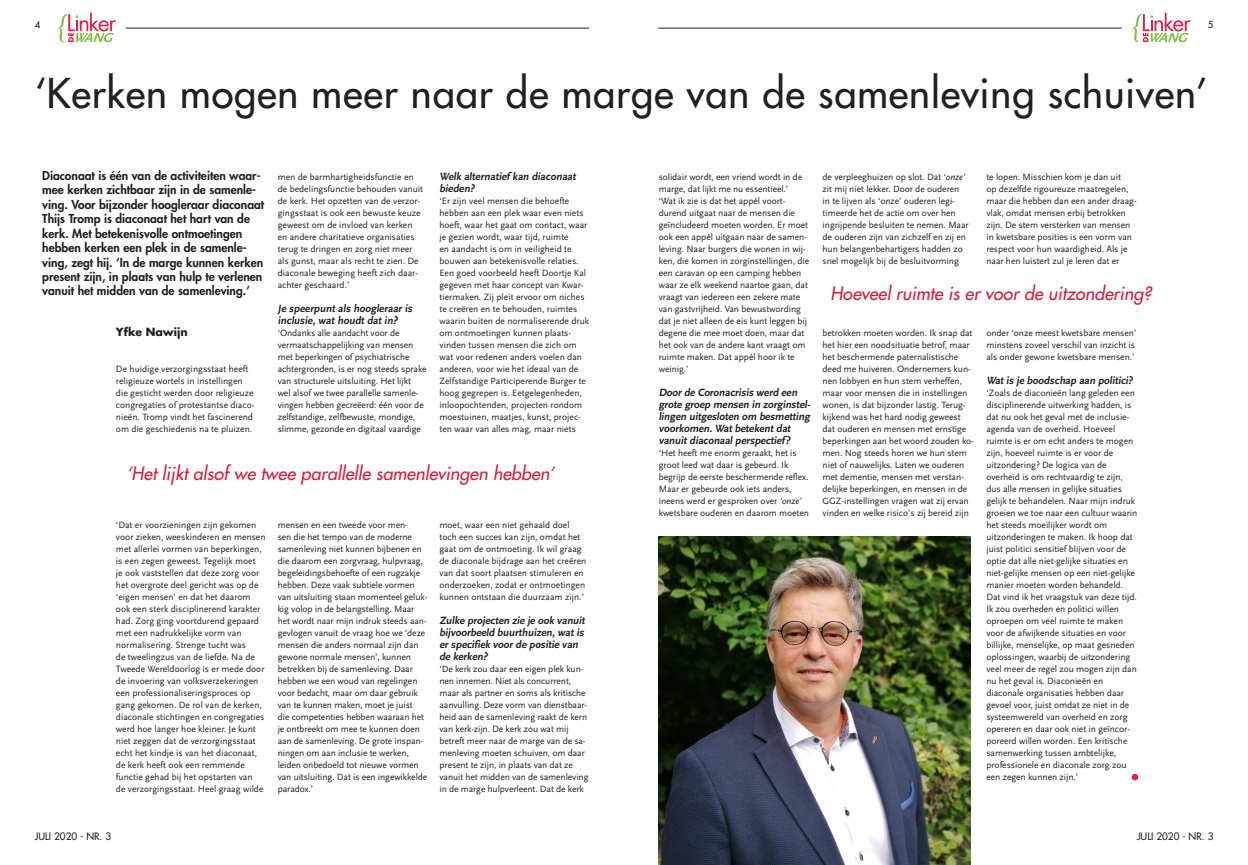
<style>
.page{position:relative;width:1248px;height:865px;background:#fff}
.page>*{position:absolute;margin:0;border:0;box-sizing:border-box;transform-origin:0 0}
.Kop{font:500 40px "Futura Std";letter-spacing:.02em;color:#231f20}
.Streamer{font:italic 500 18px "Futura Std";color:#d61e3d}
.Inleiding{font:800 12px/14.4px "Futura Std";color:#231f20}
.Tussenkopje{font:700 11px/12px "Scala Sans";letter-spacing:-.005em;color:#231f20}
.AUTEUR{font:700 11px "Futura Std";letter-spacing:-.005em;color:#231f20}
.t1{font:500 10px "Futura Std";color:#231f20}
.plat{font:9.5px/12px "Scala Sans";letter-spacing:-.005em;color:#231f20}
.t2{font:500 9.5px "Futura Std";color:#231f20}
.s1{font-style:italic}
</style>
<div class="page">
<svg style="left:58px;top:13px;width:58px;height:29px"></svg>
<hr style="left:126px;top:28px;width:463px;height:1px;background:#231f20">
<svg style="left:1132px;top:13px;width:58px;height:29px"></svg>
<hr style="left:658px;top:28px;width:463px;height:1px;background:#231f20">
<svg style="left:1131px;top:773px;width:7px;height:7px"></svg>
<img style="left:658px;top:536px;width:312px;height:329px">
<p class="t2" style="left:35px;top:19px;width:7px">4</p>
<p class="t2" style="left:1207px;top:19px;width:7px">5</p>
<p class="Kop" style="left:35px;top:68px;width:1174px">‘Kerken mogen meer naar de marge van de samenleving schuiven’</p>
<p class="Inleiding" style="left:42px;top:168px;width:223px">Diaconaat is één van de activiteiten waar&shy;mee kerken zichtbaar zijn in de samenle&shy;ving. Voor bijzonder hoogleraar diaconaat Thijs Tromp is diaconaat het hart van de kerk. Met betekenisvolle ontmoetingen hebben kerken een plek in de samenle&shy;ving, zegt hij. ‘In de marge kunnen kerken present zijn, in plaats van hulp te verlenen vanuit het midden van de samenleving.’</p>
<p class="AUTEUR" style="left:116px;top:325px;width:73px">Yfke Nawijn</p>
<p class="plat" style="left:116px;top:363px;width:140px">De huidige verzorgingsstaat heeft religieuze wortels in instellingen die gesticht werden door religieuze congregaties of protestantse diaco&shy;nieën. Tromp vindt het fascinerend om die geschiedenis na te pluizen.</p>
<p class="plat" style="left:278px;top:171px;width:147px">men de barmhartigheidsfunctie en de bedelingsfunctie behouden vanuit de kerk. Het opzetten van de verzor&shy;gingsstaat is ook een bewuste keuze geweest om de invloed van kerken en andere charitatieve organisaties terug te dringen en zorg niet meer als gunst, maar als recht te zien. De diaconale beweging heeft zich daar&shy;achter geschaard.’</p>
<p class="Tussenkopje" style="left:278px;top:303px;width:138px">Je speerpunt als hoogleraar is inclusie, wat houdt dat in?</p>
<p class="plat" style="left:278px;top:327px;width:150px">‘Ondanks alle aandacht voor de vermaatschappelijking van mensen met beperkingen of psychiatrische achtergronden, is er nog steeds sprake van structurele uitsluiting. Het lijkt<br>wel alsof we twee parallelle samenle&shy;vingen hebben gecreëerd: één voor de zelfstandige, zelfbewuste, mondige, slimme, gezonde en digitaal vaardige</p>
<p class="Tussenkopje" style="left:439px;top:171px;width:140px">Welk alternatief kan diaconaat bieden?</p>
<p class="plat" style="left:439px;top:195px;width:151px">‘Er zijn veel mensen die behoefte hebben aan een plek waar even niets hoeft, waar het gaat om contact, waar je gezien wordt, waar tijd, ruimte<br>en aandacht is om in veiligheid te bouwen aan betekenisvolle relaties.<br>Een goed voorbeeld heeft Doortje Kal gegeven met haar concept van Kwar&shy;tiermaken. Zij pleit ervoor om niches te creëren en te behouden, ruimtes waarin buiten de normaliserende druk om ontmoetingen kunnen plaats&shy;vinden tussen mensen die zich om wat voor redenen anders voelen dan anderen, voor wie het ideaal van de Zelfstandige Participerende Burger te hoog gegrepen is. Eetgelegenheden, inloopochtenden, projecten rondom moestuinen, maatjes, kunst, projec&shy;ten waar van alles mag, maar niets</p>
<p class="Streamer" style="left:126px;top:462px;width:429px">‘Het lijkt alsof we twee parallelle samenlevingen hebben’</p>
<p class="plat" style="left:116px;top:519px;width:151px">‘Dat er voorzieningen zijn gekomen voor zieken, weeskinderen en mensen met allerlei vormen van beperkingen, is een zegen geweest. Tegelijk moet<br>je ook vaststellen dat deze zorg voor het overgrote deel gericht was op de ‘eigen mensen’ en dat het daarom ook een sterk disciplinerend karakter had. Zorg ging voortdurend gepaard met een nadrukkelijke vorm van normalisering. Strenge tucht was<br>de tweelingzus van de liefde. Na de Tweede Wereldoorlog is er mede door de invoering van volksverzekeringen een professionaliseringsproces op gang gekomen. De rol van de kerken, diaconale stichtingen en congregaties werd hoe langer hoe kleiner. Je kunt niet zeggen dat de verzorgingsstaat echt het kindje is van het diaconaat, de kerk heeft ook een remmende functie gehad bij het opstarten van<br>de verzorgingsstaat. Heel graag wilde</p>
<p class="plat" style="left:278px;top:519px;width:151px">mensen en een tweede voor men-<br>sen die het tempo van de moderne samenleving niet kunnen bijbenen en die daarom een zorgvraag, hulpvraag, begeleidingsbehoefte of een rugzakje hebben. Deze vaak subtiele vormen van uitsluiting staan momenteel geluk&shy;kig volop in de belangstelling. Maar het wordt naar mijn indruk steeds aan&shy;gevlogen vanuit de vraag hoe we ‘deze mensen die anders normaal zijn dan gewone normale mensen’, kunnen betrekken bij de samenleving. Daar hebben we een woud van regelingen voor bedacht, maar om daar gebruik van te kunnen maken, moet je juist<br>die competenties hebben waaraan het je ontbreekt om mee te kunnen doen aan de samenleving. De grote inspan&shy;ningen om aan inclusie te werken, leiden onbedoeld tot nieuwe vormen van uitsluiting. Dat is een ingewikkelde paradox.’</p>
<p class="plat" style="left:439px;top:519px;width:148px">moet, waar een niet gehaald doel toch een succes kan zijn, omdat het gaat om de ontmoeting. Ik wil graag de diaconale bijdrage aan het creëren van dat soort plaatsen stimuleren en onderzoeken, zodat er ontmoetingen kunnen ontstaan die duurzaam zijn.’</p>
<p class="Tussenkopje" style="left:439px;top:615px;width:149px">Zulke projecten zie je ook vanuit bijvoorbeeld buurthuizen, wat is er specifiek voor de positie van de kerken?</p>
<p class="plat" style="left:439px;top:663px;width:150px">‘De kerk zou daar een eigen plek kun&shy;nen innemen. Niet als concurrent, maar als partner en soms als kritische aanvulling. Deze vorm van dienstbaar&shy;heid aan de samenleving raakt de kern van kerk-zijn. De kerk zou wat mij betreft meer naar de marge van de sa&shy;menleving moeten schuiven, om daar present te zijn, in plaats van dat ze vanuit het midden van de samenleving in de marge hulpverleent. Dat de kerk</p>
<p class="plat" style="left:658px;top:171px;width:145px">solidair wordt, een vriend wordt in de marge, dat lijkt me nu essentieel.’</p>
<p class="plat" style="left:658px;top:195px;width:152px">‘Wat ik zie is dat het appèl voort&shy;durend uitgaat naar de mensen die geïncludeerd moeten worden. Er moet ook een appèl uitgaan naar de samen&shy;leving. Naar burgers die wonen in wij&shy;ken, die komen in zorginstellingen, die een caravan op een camping hebben waar ze elk weekend naartoe gaan, dat vraagt van iedereen een zekere mate van gastvrijheid. Van bewustwording dat je niet alleen de eis kunt leggen bij degene die mee moet doen, maar dat het ook van de andere kant vraagt om ruimte maken. Dat appèl hoor ik te weinig.’</p>
<p class="Tussenkopje" style="left:658px;top:387px;width:155px">Door de Coronacrisis werd een grote groep mensen in zorginstel&shy;lingen uitgesloten om besmetting voorkomen. Wat betekent dat vanuit diaconaal perspectief?</p>
<p class="plat" style="left:658px;top:447px;width:152px">‘Het heeft me enorm geraakt, het is groot leed wat daar is gebeurd. Ik begrijp de eerste beschermende reflex.<br>Maar er gebeurde ook iets anders, ineens werd er gesproken over <span class="s1">‘onze’ </span>kwetsbare ouderen en daarom moeten</p>
<p class="plat" style="left:822px;top:171px;width:148px">de verpleeghuizen op slot. Dat <span class="s1">‘onze’ </span>zit mij niet lekker. Door de ouderen in te lijven als ‘onze’ ouderen legi&shy;timeerde het de actie om over hen ingrijpende besluiten te nemen. Maar de ouderen zijn van zichzelf en zij en hun belangenbehartigers hadden zo snel mogelijk bij de besluitvorming</p>
<p class="plat" style="left:986px;top:171px;width:152px">te lopen. Misschien kom je dan uit<br>op dezelfde rigoureuze maatregelen, maar die hebben dan een ander draag&shy;vlak, omdat mensen erbij betrokken zijn. De stem versterken van mensen in kwetsbare posities is een vorm van respect voor hun waardigheid. Als je naar hen luistert zul je leren dat er</p>
<p class="Streamer" style="left:830px;top:282px;width:322px">Hoeveel ruimte is er voor de uitzondering?</p>
<p class="plat" style="left:822px;top:327px;width:153px">betrokken moeten worden. Ik snap dat het hier een noodsituatie betrof, maar het beschermende paternalistische deed me huiveren. Ondernemers kun&shy;nen lobbyen en hun stem verheffen, maar voor mensen die in instellingen wonen, is dat bijzonder lastig. Terug&shy;kijkend was het hard nodig geweest dat ouderen en mensen met ernstige beperkingen aan het woord zouden ko&shy;men. Nog steeds horen we hun stem niet of nauwelijks. Laten we ouderen met dementie, mensen met verstan&shy;delijke beperkingen, en mensen in de GGZ-instellingen vragen wat zij ervan vinden en welke risico’s zij bereid zijn</p>
<p class="plat" style="left:986px;top:327px;width:151px">onder ‘onze meest kwetsbare mensen’ minstens zoveel verschil van inzicht is als onder gewone kwetsbare mensen.’</p>
<p class="Tussenkopje" style="left:986px;top:375px;width:150px">Wat is je boodschap aan politici?</p>
<p class="plat" style="left:986px;top:387px;width:152px">‘Zoals de diaconieën lang geleden een disciplinerende uitwerking hadden, is dat nu ook het geval met de inclusie&shy;agenda van de overheid. Hoeveel ruimte is er om echt anders te mogen zijn, hoeveel ruimte is er voor de uitzondering? De logica van de overheid is om rechtvaardig te zijn, dus alle mensen in gelijke situaties gelijk te behandelen. Naar mijn indruk groeien we toe naar een cultuur waarin het steeds moeilijker wordt om uitzonderingen te maken. Ik hoop dat juist politici sensitief blijven voor de optie dat alle niet-gelijke situaties en niet-gelijke mensen op een niet-gelijke manier moeten worden behandeld.<br>Dat vind ik het vraagstuk van deze tijd.<br>Ik zou overheden en politici willen oproepen om veel ruimte te maken voor de afwijkende situaties en voor billijke, menselijke, op maat gesneden oplossingen, waarbij de uitzondering veel meer de regel zou mogen zijn dan nu het geval is. Diaconieën en diaconale organisaties hebben daar gevoel voor, juist omdat ze niet in de systeemwereld van overheid en zorg opereren en daar ook niet in geïncor&shy;poreerd willen worden. Een kritische samenwerking tussen ambtelijke, professionele en diaconale zorg zou een zegen kunnen zijn.’</p>
<p class="t1" style="left:35px;top:830px;width:78px">JULI 2020 - NR. 3</p>
<p class="t1" style="left:1136px;top:830px;width:78px">JULI 2020 - NR. 3</p>
</div>
